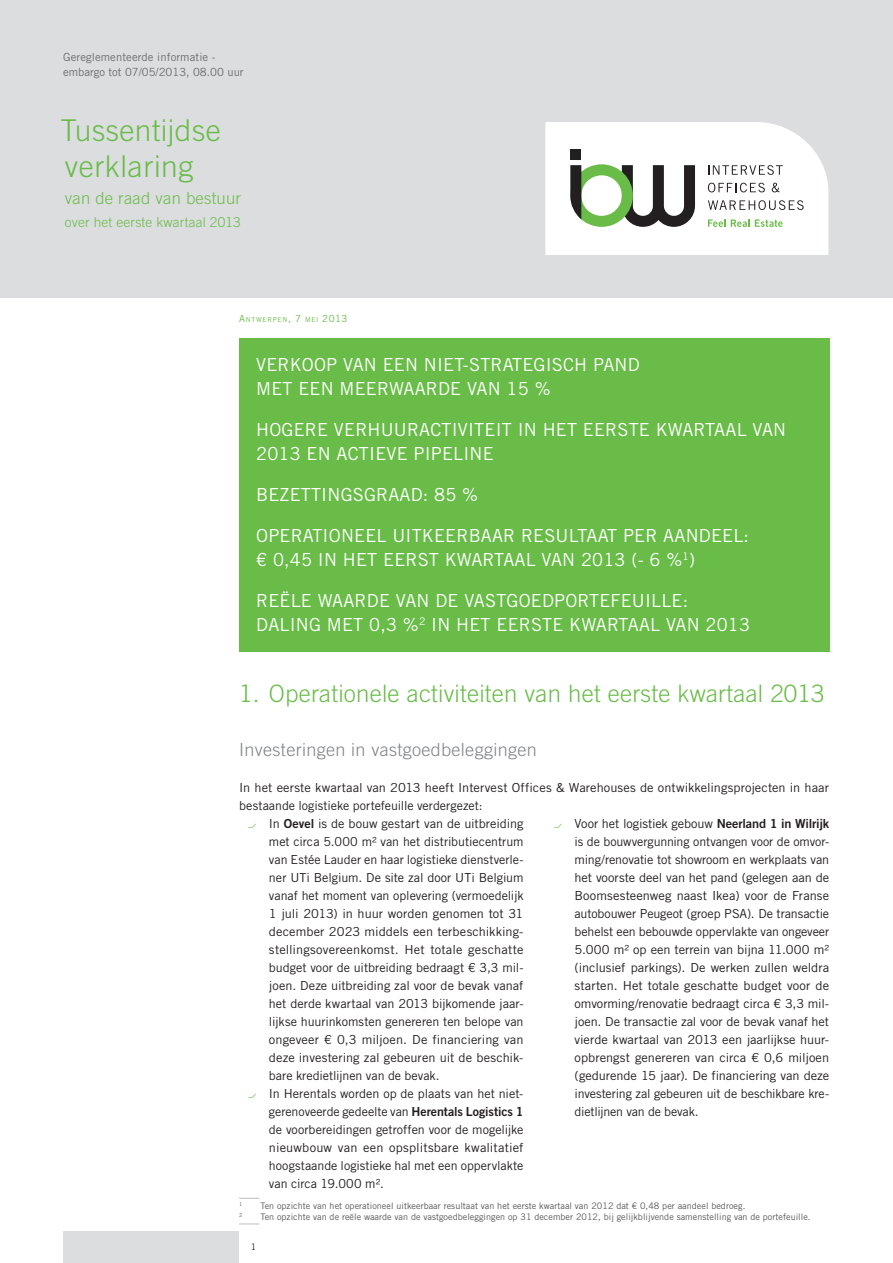
<style>
.page{position:relative;width:893px;height:1263px;background:#fff}
.page>*{position:absolute;margin:0;border:0;box-sizing:border-box;transform-origin:0 0}
.t1{font:300 30px/36px "Trade Gothic LT Std";letter-spacing:.015em;color:#68bc47}
.t2{font:300 24px "Trade Gothic LT Std";letter-spacing:.01em;color:#68bc47}
.t3{font:18px/24px "Trade Gothic LT Std";letter-spacing:.01em;color:#fff}
.t4{font:300 18px "Trade Gothic LT Std";letter-spacing:.02em;color:#808285}
.t5{font:300 16.65px "Trade Gothic LT Std";letter-spacing:.015em;color:#68bc47}
.t6{font:300 13.65px "Trade Gothic LT Std";letter-spacing:.015em;color:#68bc47}
.t7{font:12.45px/18px "Trade Gothic LT Std";color:#231f20;text-align:justify}
.t8{font:11.25px/15px "Trade Gothic LT Std";letter-spacing:.01em;color:#6c6d70}
.t9{font:9px "Trade Gothic LT Std";letter-spacing:.005em;color:#57585a}
.t10{font:9px "Trade Gothic LT Std";color:#231f20}
.t11{font:6.9px "Trade Gothic LT Std";letter-spacing:.105em;color:#68bc47}
.t12{font:5.25px "Trade Gothic LT Std";color:#57585a}
.s1{font-size:9.75px}
.s2{font-family:"Trade Gothic LT Std Bd 2"}
</style>
<div class="page">
<div style="left:0;top:0;width:893px;height:298px;background:#dcdddf"></div>
<svg style="left:545px;top:122px;width:283px;height:133px;background:#e4e7e2"></svg>
<div style="left:64px;top:1231px;width:175px;height:32px;background:#dcdddf"></div>
<div style="left:239px;top:338px;width:590px;height:313px;background:#68bc47"></div>
<svg style="left:239px;top:1198px;width:20px;height:1px"></svg>
<svg style="left:239px;top:1224px;width:20px;height:1px"></svg>
<p class="t8" style="left:63px;top:50px;width:182px">Gereglementeerde informatie - embargo tot 07/05/2013, 08.00 uur</p>
<h1 class="t1" style="left:61px;top:112px;width:162px">Tussentijdse verklaring</h1>
<h3 class="t5" style="left:65px;top:188px;width:178px">van de raad van bestuur</h3>
<p class="t6" style="left:65px;top:214px;width:178px">over het eerste kwartaal 2013</p>
<p class="t11" style="left:239px;top:315px;width:110px"><span class="s1">A</span>NTWERPEN<span class="s1">, 7</span> MEI <span class="s1">2013</span></p>
<h3 class="t3" style="left:256px;top:353px;width:385px">VERKOOP VAN EEN NIET-STRATEGISCH PAND<br>MET EEN MEERWAARDE VAN 15 %</h3>
<h3 class="t3" style="left:256px;top:418px;width:531px">HOGERE VERHUURACTIVITEIT IN HET EERSTE KWARTAAL VAN<br>2013 EN ACTIEVE PIPELINE</h3>
<h3 class="t3" style="left:256px;top:482px;width:224px">BEZETTINGSGRAAD: 85 %</h3>
<h3 class="t3" style="left:256px;top:524px;width:494px">OPERATIONEEL UITKEERBAAR RESULTAAT PER AANDEEL: € 0,45 IN HET EERST KWARTAAL VAN 2013 (- 6 %<sup>1</sup>)</h3>
<h3 class="t3" style="left:256px;top:589px;width:495px">REËLE WAARDE VAN DE VASTGOEDPORTEFEUILLE:<br>DALING MET 0,3 %<sup>2</sup> IN HET EERSTE KWARTAAL VAN 2013</h3>
<h2 class="t2" style="left:239px;top:679px;width:587px">1. Operationele activiteiten van het eerste kwartaal 2013</h2>
<h3 class="t4" style="left:239px;top:739px;width:299px">Investeringen in vastgoedbeleggingen</h3>
<p class="t7" style="left:239px;top:778px;width:591px">In het eerste kwartaal van 2013 heeft Intervest Offices &amp; Warehouses de ontwikkelingsprojecten in haar</p>
<p class="t7" style="left:239px;top:796px;width:245px">bestaande logistieke portefeuille verdergezet:</p>
<p class="t7" style="left:269px;top:814px;width:256px">In <span class="s2">Oevel</span> is de bouw gestart van de uitbreiding</p>
<p class="t7" style="left:269px;top:832px;width:256px">met circa 5.000 m² van het distributiecentrum</p>
<p class="t7" style="left:269px;top:850px;width:256px">van Estée Lauder en haar logistieke dienstverle-</p>
<p class="t7" style="left:269px;top:868px;width:256px">ner UTi Belgium. De site zal door UTi Belgium</p>
<p class="t7" style="left:269px;top:886px;width:256px">vanaf het moment van oplevering (vermoedelijk</p>
<p class="t7" style="left:269px;top:904px;width:256px">1 juli 2013) in huur worden genomen tot 31</p>
<p class="t7" style="left:269px;top:922px;width:256px">december 2023 middels een terbeschikking-</p>
<p class="t7" style="left:269px;top:940px;width:256px">stellingsovereenkomst. Het totale geschatte</p>
<p class="t7" style="left:269px;top:958px;width:256px">budget voor de uitbreiding bedraagt € 3,3 mil-</p>
<p class="t7" style="left:269px;top:976px;width:256px">joen. Deze uitbreiding zal voor de bevak vanaf</p>
<p class="t7" style="left:269px;top:994px;width:256px">het derde kwartaal van 2013 bijkomende jaar-</p>
<p class="t7" style="left:269px;top:1012px;width:256px">lijkse huurinkomsten genereren ten belope van</p>
<p class="t7" style="left:269px;top:1030px;width:256px">ongeveer € 0,3 miljoen. De financiering van</p>
<p class="t7" style="left:269px;top:1048px;width:256px">deze investering zal gebeuren uit de beschik-</p>
<p class="t7" style="left:269px;top:1066px;width:172px">bare kredietlijnen van de bevak.</p>
<p class="t7" style="left:269px;top:1084px;width:256px">In Herentals worden op de plaats van het niet-</p>
<p class="t7" style="left:269px;top:1102px;width:256px">gerenoveerde gedeelte van <span class="s2">Herentals Logistics 1</span></p>
<p class="t7" style="left:269px;top:1120px;width:256px">de voorbereidingen getroffen voor de mogelijke</p>
<p class="t7" style="left:269px;top:1138px;width:256px">nieuwbouw van een opsplitsbare kwalitatief</p>
<p class="t7" style="left:269px;top:1156px;width:256px">hoogstaande logistieke hal met een oppervlakte</p>
<p class="t7" style="left:269px;top:1174px;width:116px">van circa 19.000 m².</p>
<p class="t7" style="left:575px;top:814px;width:256px">Voor het logistiek gebouw <span class="s2">Neerland 1 in Wilrijk </span>is de bouwvergunning ontvangen voor de omvor&shy;ming/renovatie tot showroom en werkplaats van het voorste deel van het pand (gelegen aan de Boomsesteenweg naast Ikea) voor de Franse autobouwer Peugeot (groep PSA). De transactie behelst een bebouwde oppervlakte van ongeveer 5.000 m² op een terrein van bijna 11.000 m² (inclusief parkings). De werken zullen weldra starten. Het totale geschatte budget voor de omvorming/renovatie bedraagt circa € 3,3 mil&shy;joen. De transactie zal voor de bevak vanaf het vierde kwartaal van 2013 een jaarlijkse huur&shy;opbrengst genereren van circa € 0,6 miljoen (gedurende 15 jaar). De financiering van deze investering zal gebeuren uit de beschikbare kre&shy;dietlijnen van de bevak.</p>
<p class="t12" style="left:239px;top:1201px;width:5px">1</p>
<p class="t9" style="left:260px;top:1200px;width:486px">Ten opzichte van het operationeel uitkeerbaar resultaat van het eerste kwartaal van 2012 dat € 0,48 per aandeel bedroeg.</p>
<p class="t12" style="left:239px;top:1212px;width:5px">2</p>
<p class="t9" style="left:260px;top:1211px;width:552px">Ten opzichte van de reële waarde van de vastgoedbeleggingen op 31 december 2012, bij gelijkblijvende samenstelling van de portefeuille.</p>
<p class="t10" style="left:251px;top:1241px;width:7px">1</p>
</div>
